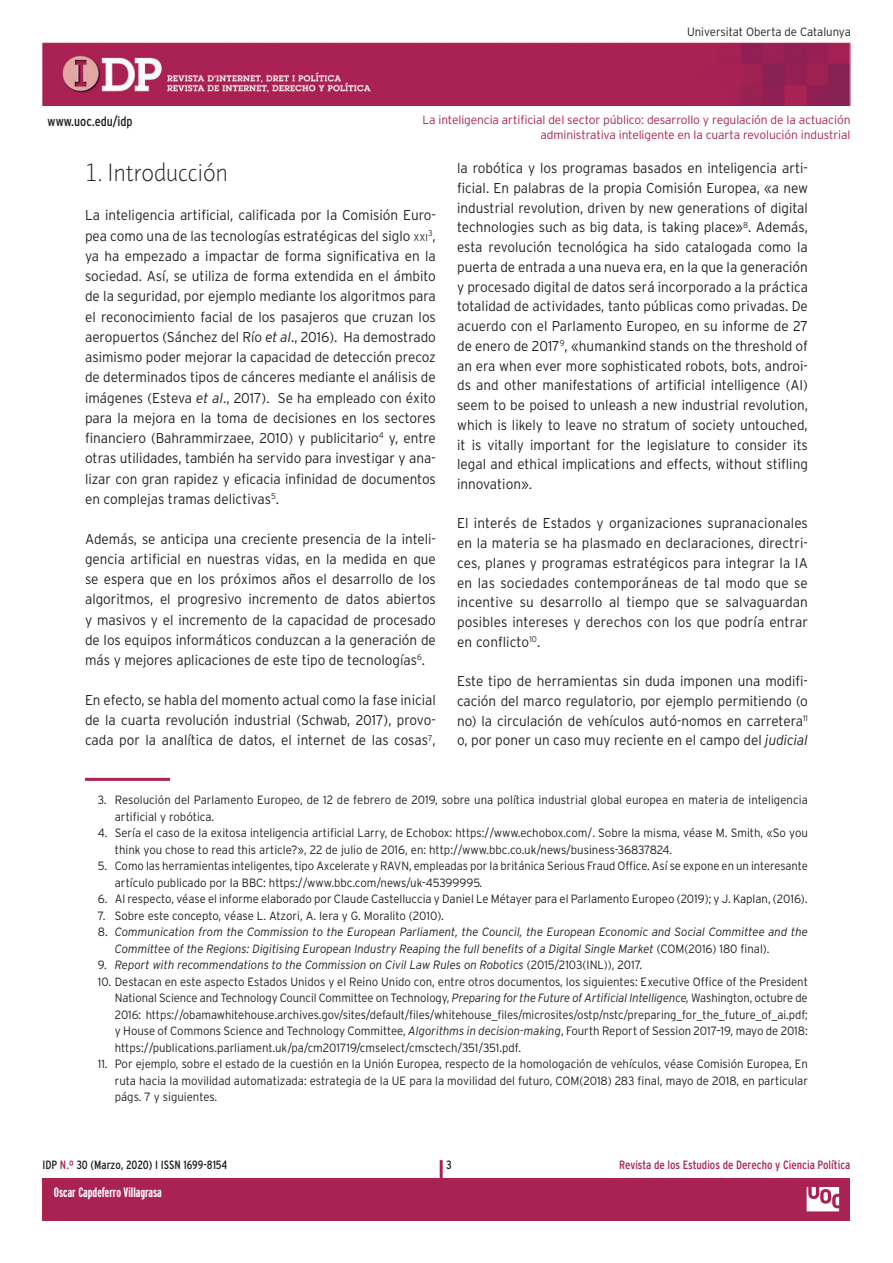
<style>
.page{position:relative;width:893px;height:1263px;background:#fff}
.page>*{position:absolute;margin:0;border:0;box-sizing:border-box;transform-origin:0 0}
.t1{font:300 24px "Pragma ND";color:#231f20;scale:.95 1}
.t2{font:300 14.25px/19.8px "Interstate";color:#231f20;text-align:justify;scale:.95 1}
.t3{font:700 extra-condensed 13.5px "Interstate";color:#fff}
.t4{font:condensed 13.5px "Interstate";color:#231f20}
.t5{font:300 12px/16.5px "Interstate";color:#231f20;scale:.95 1}
.t6{font:italic 300 12px/16.5px "Interstate";color:#231f20;scale:.95 1}
.t7{font:300 12px/16.5px "Interstate";color:#231f20;scale:.94 1}
.t8{font:300 12px/14.4px "Interstate";letter-spacing:-.01em;color:#aa2254;text-align:right}
.t9{font:condensed 12px "Interstate";color:#aa2254}
.t10{font:condensed 12px "Interstate";color:#231f20}
.t11{font:700 extra-condensed 12px "Interstate";color:#fff}
.t12{font:300 8.25px "Interstate";color:#231f20;scale:.95 1}
.s1{font-size:10.05px}
.s2{font-size:14.25px}
.s3{font-style:italic}
.s4{font-style:normal}
.s5{color:#aa2254}
</style>
<div class="page">
<div style="left:43px;top:1178px;width:807px;height:42px;background:#aa2254"></div>
<hr style="left:440px;top:1160px;width:3px;height:44px;background:#aa2254">
<img style="left:43px;top:43px;width:807px;height:63px">
<svg style="left:806px;top:1187px;width:34px;height:25px"></svg>
<hr style="left:85px;top:778px;width:85px;height:3px;background:#aa2254">
<p class="t4" style="left:48px;top:113px;width:87px">www.uoc.edu/idp</p>
<p class="t5" style="left:687px;top:23px;width:174px">Universitat Oberta de Catalunya</p>
<p class="t8" style="left:422px;top:113px;width:430px">La inteligencia artificial del sector público: desarrollo y regulación de la actuación administrativa inteligente en la cuarta revolución industrial</p>
<h1 class="t1" style="left:85px;top:157px;width:152px">1. Introducción</h1>
<p class="t2" style="left:85px;top:205px;width:371px;line-height:20.2px">La inteligencia artificial, calificada por la Comisión Euro&shy;pea como una de las tecnologías estratégicas del siglo <span class="s1">xxi</span></p>
<p class="t12" style="left:428px;top:228px;width:10px">3<span class="s2">,</span></p>
<p class="t2" style="left:85px;top:245px;width:371px;line-height:20.2px">ya ha empezado a impactar de forma significativa en la sociedad. Así, se utiliza de forma extendida en el ámbito de la seguridad, por ejemplo mediante los algoritmos para el reconocimiento facial de los pasajeros que cruzan los aeropuertos (Sánchez del Río <span class="s3">et al</span>., 2016). Ha demostrado asimismo poder mejorar la capacidad de detección precoz de determinados tipos de cánceres mediante el análisis de imágenes (Esteva <span class="s3">et al</span>., 2017). Se ha empleado con éxito para la mejora en la toma de decisiones en los sectores financiero (Bahrammirzaee, 2010) y publicitario<sup>4</sup> y, entre otras utilidades, también ha servido para investigar y ana&shy;lizar con gran rapidez y eficacia infinidad de documentos en complejas tramas delictivas<sup>5</sup>.</p>
<p class="t2" style="left:85px;top:528px;width:371px;line-height:20.2px">Además, se anticipa una creciente presencia de la inteli&shy;gencia artificial en nuestras vidas, en la medida en que se espera que en los próximos años el desarrollo de los algoritmos, el progresivo incremento de datos abiertos y masivos y el incremento de la capacidad de procesado de los equipos informáticos conduzcan a la generación de más y mejores aplicaciones de este tipo de tecnologías<sup>6</sup>.</p>
<p class="t2" style="left:85px;top:689px;width:371px;line-height:20.2px">En efecto, se habla del momento actual como la fase inicial de la cuarta revolución industrial (Schwab, 2017), provo&shy;cada por la analítica de datos, el internet de las cosas<sup>7</sup>,</p>
<p class="t2" style="left:457px;top:158px;width:371px">la robótica y los programas basados en inteligencia arti&shy;ficial. En palabras de la propia Comisión Europea, «a new industrial revolution, driven by new generations of digital technologies such as big data, is taking place»<sup>8</sup>. Además, esta revolución tecnológica ha sido catalogada como la puerta de entrada a una nueva era, en la que la generación y procesado digital de datos será incorporado a la práctica totalidad de actividades, tanto públicas como privadas. De acuerdo con el Parlamento Europeo, en su informe de 27 de enero de 2017<sup>9</sup>, «humankind stands on the threshold of an era when ever more sophisticated robots, bots, androi&shy;ds and other manifestations of artificial intelligence (AI) seem to be poised to unleash a new industrial revolution, which is likely to leave no stratum of society untouched, it is vitally important for the legislature to consider its legal and ethical implications and effects, without stifling innovation».</p>
<p class="t2" style="left:457px;top:513px;width:371px">El interés de Estados y organizaciones supranacionales en la materia se ha plasmado en declaraciones, directri&shy;ces, planes y programas estratégicos para integrar la IA en las sociedades contemporáneas de tal modo que se incentive su desarrollo al tiempo que se salvaguardan posibles intereses y derechos con los que podría entrar en conflicto<sup>10</sup>.</p>
<p class="t2" style="left:457px;top:671px;width:371px">Este tipo de herramientas sin duda imponen una modifi&shy;cación del marco regulatorio, por ejemplo permitiendo (o no) la circulación de vehículos autó-nomos en carretera<sup>11 </sup>o, por poner un caso muy reciente en el campo del <span class="s3">judicial</span></p>
<p class="t5" style="left:115px;top:792px;width:731px;text-indent:-17px">3. Resolución del Parlamento Europeo, de 12 de febrero de 2019, sobre una política industrial global europea en materia de inteligencia artificial y robótica.</p>
<p class="t5" style="left:115px;top:825px;width:731px;text-indent:-17px">4. Sería el caso de la exitosa inteligencia artificial Larry, de Echobox: https://www.echobox.com/. Sobre la misma, véase M. Smith, «So you think you chose to read this article?», 22 de julio de 2016, en: http://www.bbc.co.uk/news/business-36837824.</p>
<p class="t7" style="left:115px;top:858px;width:739px;text-indent:-17px">5. Como las herramientas inteligentes, tipo Axcelerate y RAVN, empleadas por la británica Serious Fraud Office. Así se expone en un interesante artículo publicado por la BBC: https://www.bbc.com/news/uk-45399995<span class="s3">.</span></p>
<p class="t5" style="left:98px;top:891px;width:749px">6. Al respecto, véase el informe elaborado por Claude Castelluccia y Daniel Le Métayer para el Parlamento Europeo (2019); y J. Kaplan, (2016).</p>
<p class="t5" style="left:98px;top:907px;width:366px">7. Sobre este concepto, véase L. Atzori, A. Iera y G. Moralito (2010).</p>
<p class="t6" style="left:115px;top:924px;width:731px;text-indent:-17px"><span class="s4">8.</span> Communication from the Commission to the European Parliament, the Council, the European Economic and Social Committee and the<br>Committee of the Regions: Digitising European Industry Reaping the full benefits of a Digital Single Market <span class="s4">(COM(2016) 180 final).</span></p>
<p class="t6" style="left:98px;top:957px;width:575px"><span class="s4">9.</span> Report with recommendations to the Commission on Civil Law Rules on Robotics <span class="s4">(2015/2103(INL)), 2017.</span></p>
<p class="t5" style="left:115px;top:973px;width:731px;text-align:justify;text-indent:-17px">10. Destacan en este aspecto Estados Unidos y el Reino Unido con, entre otros documentos, los siguientes: Executive Office of the President National Science and Technology Council Committee on Technology, <span class="s3">Preparing for the Future of Artificial Intelligence,</span> Washington, octubre de 2016: https://obamawhitehouse.archives.gov/sites/default/files/whitehouse_files/microsites/ostp/nstc/preparing_for_the_future_of_ai.pdf; y House of Commons Science and Technology Committee, <span class="s3">Algorithms in decision-making</span>, Fourth Report of Session 2017–19, mayo de 2018: https://publications.parliament.uk/pa/cm201719/cmselect/cmsctech/351/351.pdf.</p>
<p class="t5" style="left:115px;top:1056px;width:731px;text-align:justify;text-indent:-17px">11. Por ejemplo, sobre el estado de la cuestión en la Unión Europea, respecto de la homologación de vehículos, véase Comisión Europea, En ruta hacia la movilidad automatizada: estrategia de la UE para la movilidad del futuro, COM(2018) 283 final, mayo de 2018, en particular págs. 7 y siguientes.</p>
<p class="t10" style="left:43px;top:1158px;width:186px">IDP <span class="s5">N.º</span> 30 (Marzo, 2020) I ISSN 1699-8154</p>
<p class="t10" style="left:446px;top:1158px;width:7px">3</p>
<p class="t9" style="left:619px;top:1158px;width:233px">Revista de los Estudios de Derecho y Ciencia Política</p>
<p class="t11" style="left:59px;top:1185px;width:31px">Eloi Puig</p>
<p class="t3" style="left:54px;top:1185px;width:110px">Oscar Capdeferro Villagrasa</p>
</div>
